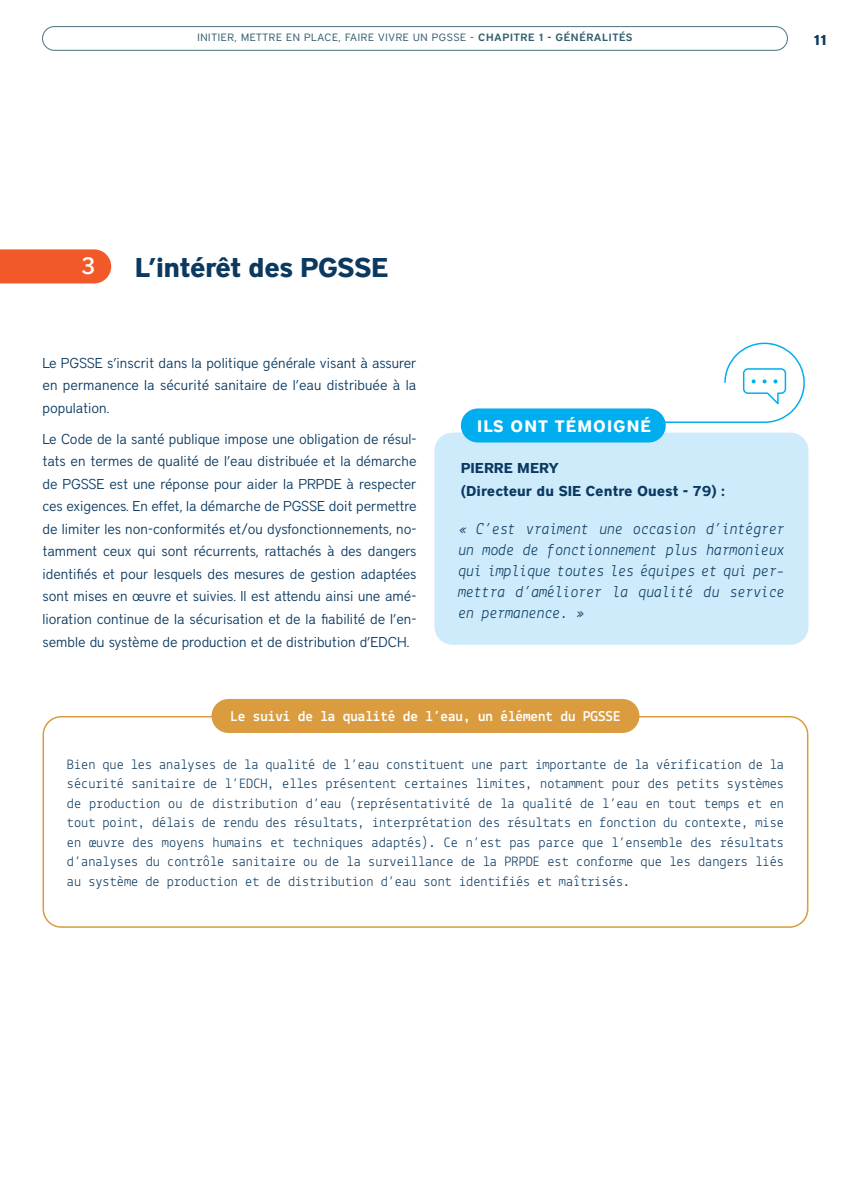
<style>
.page{position:relative;width:851px;height:1191px;background:#fff}
.page>*{position:absolute;margin:0;border:0;box-sizing:border-box;transform-origin:0 0}
.t1{font:700 27px "District";letter-spacing:-.04em;color:#0b3960}
.t2{font:500 24px "IBM Plex Mono";color:#fff}
.t3{font:italic 16.5px/21px "Lekton";letter-spacing:-.025em;color:#0b3960;text-align:justify}
.t4{font:700 16.5px "District";letter-spacing:.065em;color:#fff}
.t5{font:700 15px "Lekton";color:#fff}
.texte_courant{font:300 14.25px/22.5px "District";color:#0b3960;text-align:justify}
.t6{font:14.25px/19.5px "Lekton";color:#0b3960;text-align:justify}
.t7{font:700 14.25px "District";color:#0b3960}
.t8{font:10.5px "District";letter-spacing:.065em;color:#315e6e}
.s1{font-weight:600}
</style>
<div class="page">
<div style="left:42px;top:26px;width:745px;height:25px;border:1px solid #487181;border-radius:12px"></div>
<svg style="left:652px;top:342px;width:153px;height:82px"></svg>
<div style="left:0;top:249px;width:111px;height:34px;background:#f15929"></div>
<div style="left:434px;top:432px;width:374px;height:213px;background:#cdebfa;border-radius:18px"></div>
<div style="left:461px;top:408px;width:204px;height:34px;background:#00aeef;border-radius:17px"></div>
<div style="left:43px;top:716px;width:765px;height:211px;border:2px solid #da9c3f;border-radius:18px"></div>
<div style="left:211px;top:699px;width:428px;height:34px;background:#da9c3f;border-radius:17px"></div>
<p class="t8" style="left:197px;top:32px;width:436px">INITIER, METTRE EN PLACE, FAIRE VIVRE UN PGSSE - <span class="s1">CHAPITRE 1 - GÉNÉRALITÉS</span></p>
<p class="t7" style="left:813px;top:32px;width:15px">11</p>
<p class="t2" style="left:81px;top:247px;width:16px">3</p>
<p class="t1" style="left:135px;top:251px;width:255px">L’intérêt des PGSSE</p>
<p class="texte_courant" style="left:43px;top:351px;width:375px">Le PGSSE s’inscrit dans la politique générale visant à assurer en permanence la sécurité sanitaire de l’eau distribuée à la population.</p>
<p class="texte_courant" style="left:43px;top:427px;width:375px">Le Code de la santé publique impose une obligation de résul&shy;tats en termes de qualité de l’eau distribuée et la démarche de PGSSE est une réponse pour aider la PRPDE à respecter ces exigences. En effet, la démarche de PGSSE doit permettre de limiter les non-conformités et/ou dysfonctionnements, no&shy;tamment ceux qui sont récurrents, rattachés à des dangers identifiés et pour lesquels des mesures de gestion adaptées sont mises en œuvre et suivies. Il est attendu ainsi une amé&shy;lioration continue de la sécurisation et de la fiabilité de l’en&shy;semble du système de production et de distribution d’EDCH.</p>
<p class="t4" style="left:477px;top:415px;width:175px">ILS ONT TÉMOIGNÉ</p>
<p class="t7" style="left:461px;top:460px;width:99px">PIERRE MERY</p>
<p class="t7" style="left:461px;top:482px;width:265px">(Directeur du SIE Centre Ouest - 79) :</p>
<p class="t3" style="left:458px;top:517px;width:328px">« C’est vraiment une occasion d’intégrer un mode de fonctionnement plus harmonieux qui implique toutes les équipes et qui per&shy;mettra d’améliorer la qualité du service en permanence. »</p>
<p class="t5" style="left:230px;top:707px;width:392px">Le suivi de la qualité de l’eau, un élément du PGSSE</p>
<p class="t6" style="left:67px;top:754px;width:718px">Bien que les analyses de la qualité de l’eau constituent une part importante de la vérification de la sécurité sanitaire de l’EDCH, elles présentent certaines limites, notamment pour des petits systèmes de production ou de distribution d’eau (représentativité de la qualité de l’eau en tout temps et en tout point, délais de rendu des résultats, interprétation des résultats en fonction du contexte, mise en œuvre des moyens humains et techniques adaptés). Ce n’est pas parce que l’ensemble des résultats d’analyses du contrôle sanitaire ou de la surveillance de la PRPDE est conforme que les dangers liés au système de production et de distribution d’eau sont identifiés et maîtrisés.</p>
</div>
